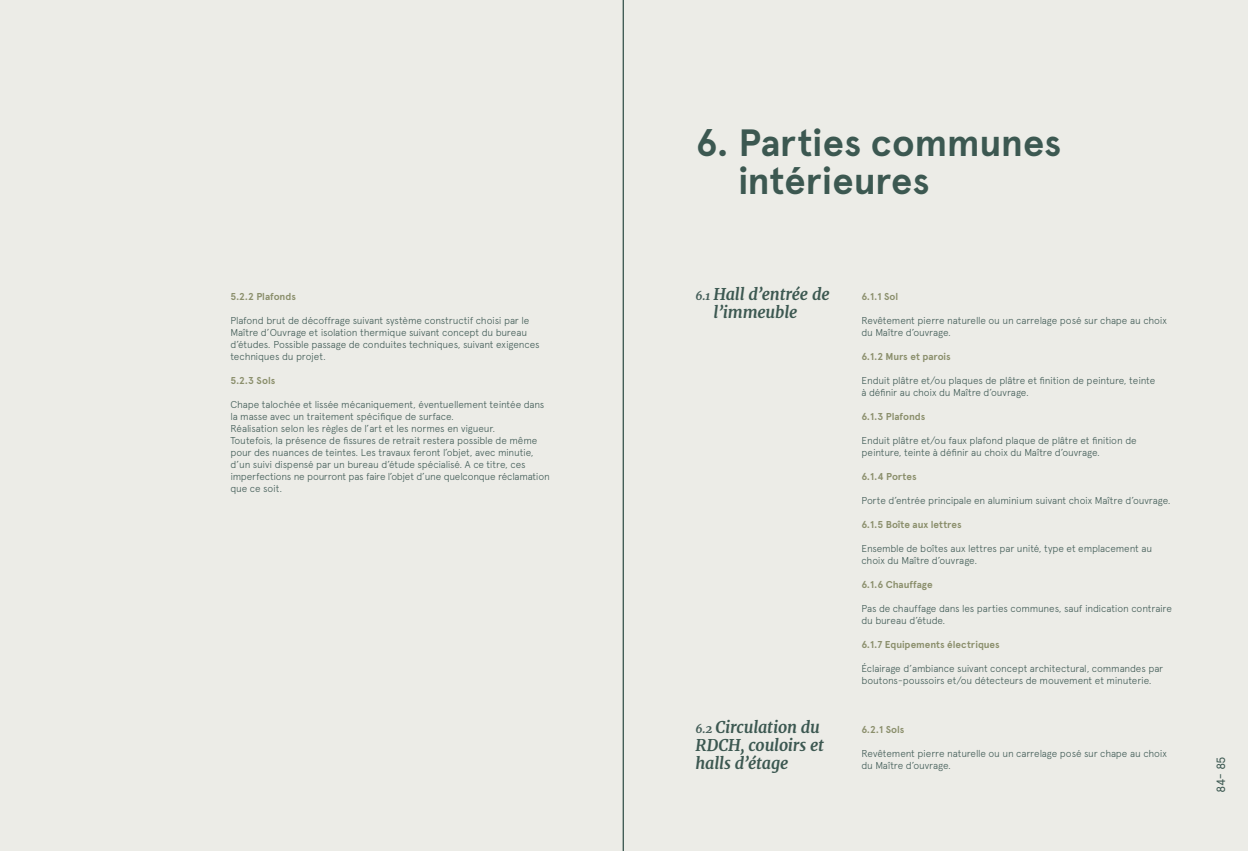
<style>
.page{position:relative;width:1248px;height:851px;background:#fff}
.page>*{position:absolute;margin:0;border:0;box-sizing:border-box;transform-origin:0 0}
.t1{font:700 38px/38px "Apercu";color:#3c5851}
.t2{font:italic 700 16px/18px "Merriweather";letter-spacing:-.01em;color:#3c5851}
.t3{font:12px "Apercu Mono";color:#3c5851}
.t4{font:300 10px/12px "Apercu";letter-spacing:-.015em;color:#435d58}
.t5{font:700 10px "Apercu";color:#8b8f6c}
.s1{font-size:12px;color:#435d58}
</style>
<div class="page">
<div style="left:0;top:0;width:1247px;height:850px;background:#ecece7"></div>
<hr style="left:623px;top:0;width:1px;height:850px;background:#3c5851">
<p class="t5" style="left:230px;top:290px;width:67px">5.2.2 Plafonds</p>
<p class="t4" style="left:230px;top:314px;width:311px">Plafond brut de décoffrage suivant système constructif choisi par le Maître d’Ouvrage et isolation thermique suivant concept du bureau d’études. Possible passage de conduites techniques, suivant exigences techniques du projet.</p>
<p class="t5" style="left:230px;top:374px;width:46px">5.2.3 Sols</p>
<p class="t4" style="left:230px;top:398px;width:321px">Chape talochée et lissée mécaniquement, éventuellement teintée dans la masse avec un traitement spécifique de surface.<br>Réalisation selon les règles de l’art et les normes en vigueur.<br>Toutefois, la présence de fissures de retrait restera possible de même pour des nuances de teintes. Les travaux feront l’objet, avec minutie, d’un suivi dispensé par un bureau d’étude spécialisé. A ce titre, ces imperfections ne pourront pas faire l’objet d’une quelconque réclamation que ce soit.</p>
<h1 class="t1" style="left:738px;top:124px;width:324px;text-indent:-43px">6. Parties communes intérieures</h1>
<h2 class="t2" style="left:713px;top:285px;width:118px;text-indent:-18px"><span class="s1">6.1</span> Hall d’entrée de l’immeuble</h2>
<h2 class="t2" style="left:695px;top:717px;width:130px"><span class="s1">6.2</span> Circulation du<br>RDCH, couloirs et halls d’étage</h2>
<p class="t5" style="left:861px;top:290px;width:38px">6.1.1 Sol</p>
<p class="t4" style="left:861px;top:314px;width:307px">Revêtement pierre naturelle ou un carrelage posé sur chape au choix du Maître d’ouvrage.</p>
<p class="t5" style="left:861px;top:350px;width:91px">6.1.2 Murs et parois</p>
<p class="t4" style="left:861px;top:374px;width:295px">Enduit plâtre et/ou plaques de plâtre et finition de peinture, teinte à définir au choix du Maître d’ouvrage.</p>
<p class="t5" style="left:861px;top:410px;width:65px">6.1.3 Plafonds</p>
<p class="t4" style="left:861px;top:434px;width:277px">Enduit plâtre et/ou faux plafond plaque de plâtre et finition de peinture, teinte à définir au choix du Maître d’ouvrage.</p>
<p class="t5" style="left:861px;top:470px;width:57px">6.1.4 Portes</p>
<p class="t4" style="left:861px;top:494px;width:311px">Porte d’entrée principale en aluminium suivant choix Maître d’ouvrage.</p>
<p class="t5" style="left:861px;top:518px;width:102px">6.1.5 Boîte aux lettres</p>
<p class="t4" style="left:861px;top:542px;width:292px">Ensemble de boîtes aux lettres par unité, type et emplacement au choix du Maître d’ouvrage.</p>
<p class="t5" style="left:861px;top:578px;width:73px">6.1.6 Chauffage</p>
<p class="t4" style="left:861px;top:602px;width:312px">Pas de chauffage dans les parties communes, sauf indication contraire du bureau d’étude.</p>
<p class="t5" style="left:861px;top:638px;width:140px">6.1.7 Equipements électriques</p>
<p class="t4" style="left:861px;top:662px;width:303px">Éclairage d’ambiance suivant concept architectural, commandes par boutons-poussoirs et/ou détecteurs de mouvement et minuterie.</p>
<p class="t5" style="left:861px;top:722px;width:44px">6.2.1 Sols</p>
<p class="t4" style="left:861px;top:746px;width:307px">Revêtement pierre naturelle ou un carrelage posé sur chape au choix du Maître d’ouvrage.</p>
<p class="t3" style="left:1213px;top:792px;width:38px;rotate:-90deg">84 85</p>
<p class="t3" style="left:1212px;top:780px;width:9px;rotate:-90deg">-</p>
</div>
